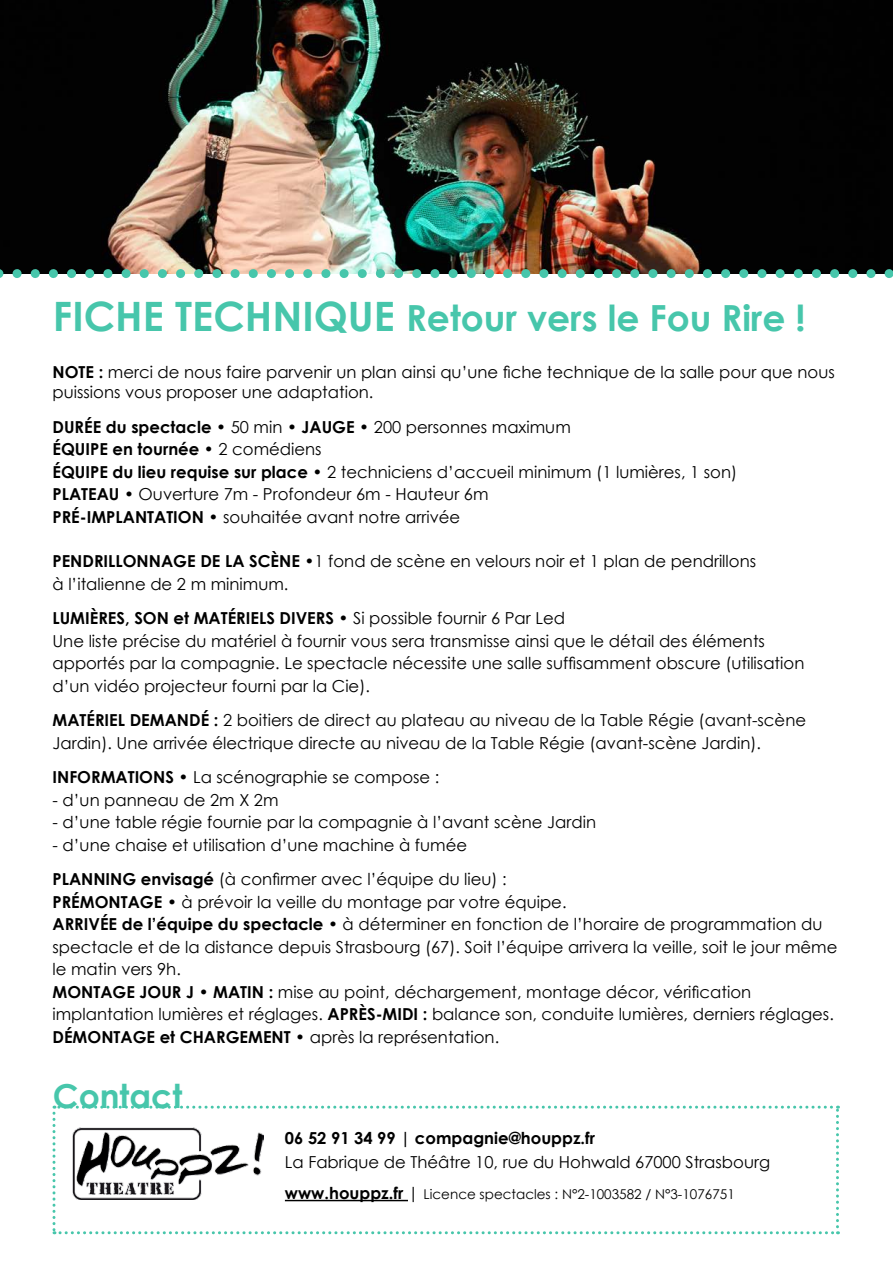
<style>
.page{position:relative;width:893px;height:1263px;background:#fff}
.page>*{position:absolute;margin:0;border:0;box-sizing:border-box;transform-origin:0 0}
.t1{font:700 36px "Century Gothic";color:#47c6ab}
.t2{font:700 33px "Century Gothic";color:#47c6ab}
.t3{font:16.5px/22.5px "Century Gothic";color:#000}
.t4{font:700 16.5px "Century Gothic";color:#000}
.t5{font:13.5px "Century Gothic";color:#000}
.s1{font-size:40.5px}
.s2{font-weight:700}
.s3{font-weight:700;font-size:16.5px}
.s4{font-size:16.5px}
</style>
<div class="page">
<img style="left:0;top:0;width:893px;height:269px">
<img style="left:0;top:269px;width:893px;height:9px">
<svg style="left:52px;top:1106px;width:787px;height:128px"></svg>
<img style="left:72px;top:1127px;width:191px;height:72px">
<hr style="left:285px;top:1200px;width:123px;height:1px;background:#000">
<h1 class="t1" style="left:53px;top:290px;width:754px"><span class="s1">FICHE TECHNIQUE</span> Retour vers le Fou Rire !</h1>
<p class="t3" style="left:52px;top:362px;width:784px;line-height:19.8px"><span class="s2">NOTE :</span> merci de nous faire parvenir un plan ainsi qu’une fiche technique de la salle pour que nous puissions vous proposer une adaptation.</p>
<p class="t3" style="left:52px;top:415px;width:686px"><span class="s2">DURÉE du spectacle</span> • 50 min • <span class="s2">JAUGE</span> • 200 personnes maximum<br><span class="s2">ÉQUIPE en tournée</span> • 2 comédiens<br><span class="s2">ÉQUIPE du lieu requise sur place</span> • 2 techniciens d’accueil minimum (1 lumières, 1 son)<br><span class="s2">PLATEAU</span> • Ouverture 7m - Profondeur 6m - Hauteur 6m<br><span class="s2">PRÉ-IMPLANTATION</span> • souhaitée avant notre arrivée</p>
<p class="t3" style="left:52px;top:549px;width:705px"><span class="s2">PENDRILLONNAGE DE LA SCÈNE</span> •1 fond de scène en velours noir et 1 plan de pendrillons à l’italienne de 2 m minimum.</p>
<p class="t3" style="left:52px;top:606px;width:753px"><span class="s2">LUMIÈRES, SON et MATÉRIELS DIVERS</span> • Si possible fournir 6 Par Led<br>Une liste précise du matériel à fournir vous sera transmisse ainsi que le détail des éléments apportés par la compagnie. Le spectacle nécessite une salle suffisamment obscure (utilisation d’un vidéo projecteur fourni par la Cie).</p>
<p class="t3" style="left:52px;top:708px;width:755px"><span class="s2">MATÉRIEL DEMANDÉ :</span> 2 boitiers de direct au plateau au niveau de la Table Régie (avant-scène<br>Jardin). Une arrivée électrique directe au niveau de la Table Régie (avant-scène Jardin).</p>
<p class="t3" style="left:52px;top:765px;width:388px"><span class="s2">INFORMATIONS</span> • La scénographie se compose :</p>
<p class="t3" style="left:52px;top:788px;width:228px">- d’un panneau de 2m X 2m</p>
<p class="t3" style="left:52px;top:811px;width:545px">- d’une table régie fournie par la compagnie à l’avant scène Jardin</p>
<p class="t3" style="left:52px;top:827px;width:456px;line-height:34.5px">- d’une chaise et utilisation d’une machine à fumée<br><span class="s2">PLANNING envisagé</span> (à confirmer avec l’équipe du lieu) :</p>
<p class="t3" style="left:52px;top:890px;width:786px"><span class="s2">PRÉMONTAGE</span> • à prévoir la veille du montage par votre équipe.<br><span class="s2">ARRIVÉE de l’équipe du spectacle</span> • à déterminer en fonction de l’horaire de programmation du spectacle et de la distance depuis Strasbourg (67). Soit l’équipe arrivera la veille, soit le jour même le matin vers 9h.<br><span class="s2">MONTAGE JOUR J • MATIN :</span> mise au point, déchargement, montage décor, vérification implantation lumières et réglages. <span class="s2">APRÈS-MIDI :</span> balance son, conduite lumières, derniers réglages.<br><span class="s2">DÉMONTAGE et CHARGEMENT</span> • après la représentation.</p>
<h2 class="t2" style="left:53px;top:1071px;width:131px">Contact</h2>
<p class="t4" style="left:285px;top:1125px;width:312px">06 52 91 34 99 | compagnie@houppz.fr</p>
<p class="t3" style="left:285px;top:1150px;width:487px">La Fabrique de Théâtre 10, rue du Hohwald 67000 Strasbourg</p>
<p class="t5" style="left:285px;top:1185px;width:451px"><span class="s3">www.houppz.fr</span> <span class="s4">|</span> Licence spectacles : N°2-1003582 / N°3-1076751</p>
</div>
